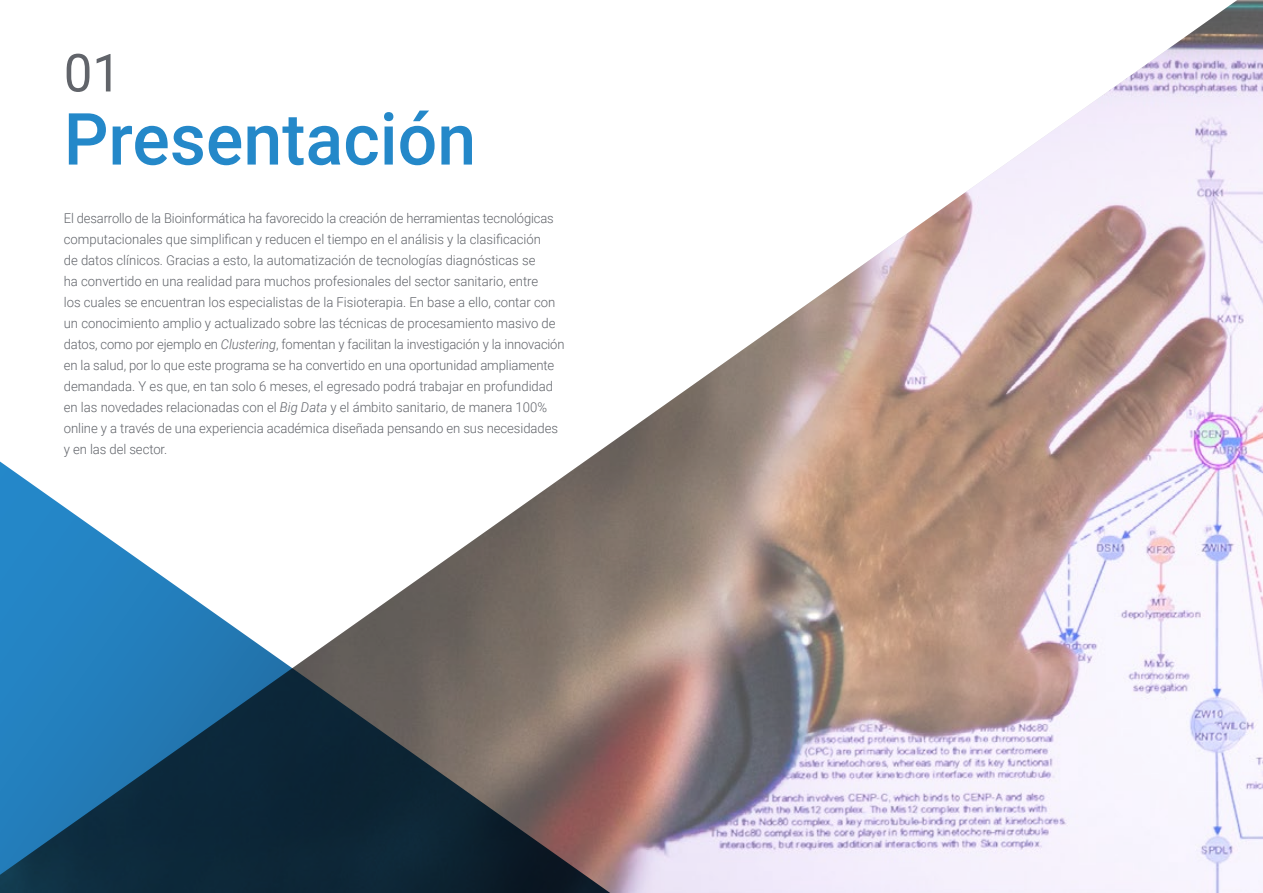
<style>
.page{position:relative;width:1263px;height:893px;background:#fff}
.page>*{position:absolute;margin:0;border:0;box-sizing:border-box;transform-origin:0 0}
.t1{font:500 72px "Roboto";color:#2488c9}
.t2{font:52.5px "Roboto";color:#61646a}
.t3{font:300 13.5px/21px "Roboto";color:#61646a;scale:.96 1}
.s1{font-style:italic}
</style>
<div class="page">
<img style="left:606px;top:0;width:657px;height:893px">
<svg style="left:0;top:446px;width:640px;height:447px"></svg>
<h2 class="t2" style="left:64px;top:36px;width:59px">01</h2>
<h1 class="t1" style="left:64px;top:89px;width:414px">Presentación</h1>
<p class="t3" style="left:64px;top:207px;width:523px">El desarrollo de la Bioinformática ha favorecido la creación de herramientas tecnológicas computacionales que simplifican y reducen el tiempo en el análisis y la clasificación<br>de datos clínicos. Gracias a esto, la automatización de tecnologías diagnósticas se<br>ha convertido en una realidad para muchos profesionales del sector sanitario, entre<br>los cuales se encuentran los especialistas de la Fisioterapia. En base a ello, contar con un conocimiento amplio y actualizado sobre las técnicas de procesamiento masivo de datos, como por ejemplo en <span class="s1">Clustering</span>, fomentan y facilitan la investigación y la innovación en la salud, por lo que este programa se ha convertido en una oportunidad ampliamente demandada. Y es que, en tan solo 6 meses, el egresado podrá trabajar en profundidad en las novedades relacionadas con el <span class="s1">Big Data</span> y el ámbito sanitario, de manera 100% online y a través de una experiencia académica diseñada pensando en sus necesidades y en las del sector.</p>
</div>
